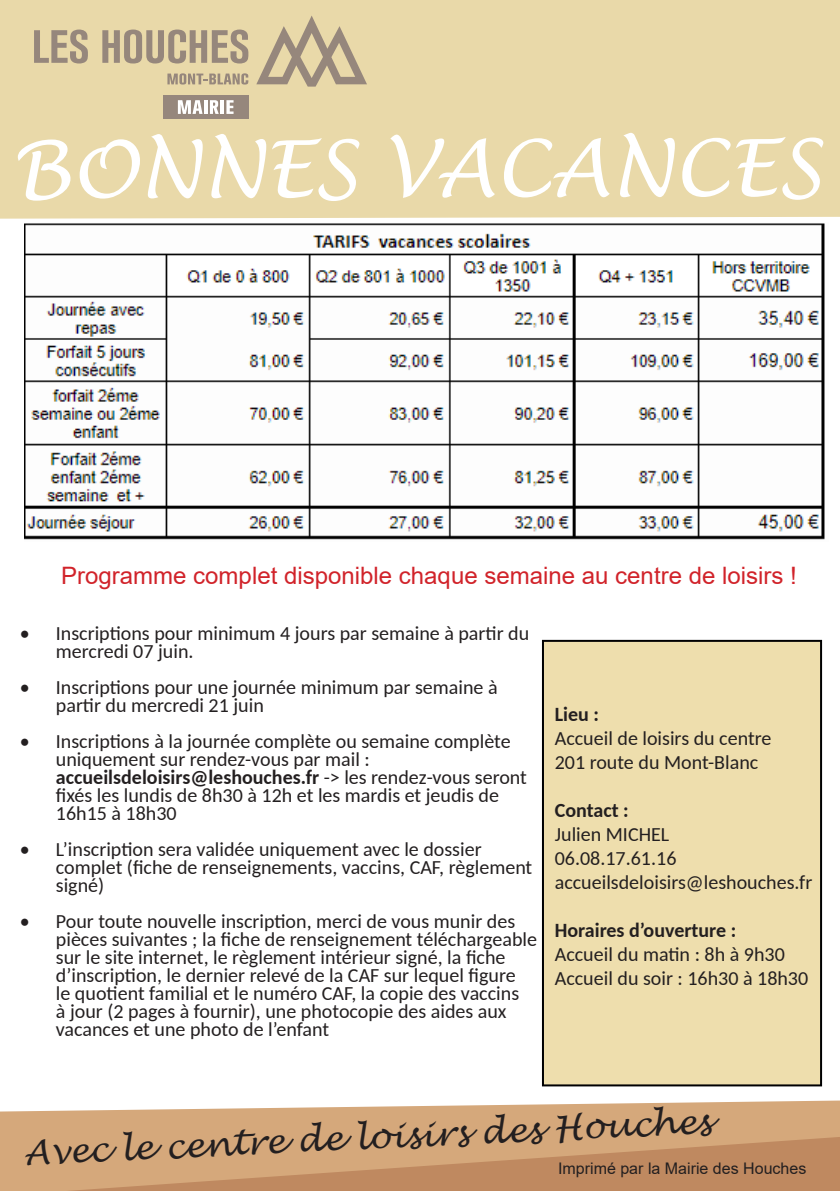
<style>
.page{position:relative;width:840px;height:1191px;background:#fff}
.page>*{position:absolute;margin:0;border:0;box-sizing:border-box;transform-origin:0 0}
.t1{font:italic 78px "Lucida Handwriting";color:#fff}
.t2{font:italic 34px "Lucida Handwriting";color:#231f20}
.t3{font:24px "Arial";color:#d1232a}
.t4{font:24px "Minion Pro";color:#231f20}
.t5{font:20px/18px "Carlito";color:#231f20}
.t6{font:700 20px "Carlito";color:#231f20}
.t7{font:20px "Calibri";color:#231f20}
.t8{font:16px "Arial";color:#231f20}
.s1{font-weight:700}
</style>
<div class="page">
<div style="left:0;top:0;width:839px;height:219px;background:#e9d9a9"></div>
<svg style="left:0;top:1100px;width:839px;height:91px;background:#dbb48e"></svg>
<img style="left:25px;top:223px;width:800px;height:317px">
<svg style="left:66px;top:1137px;width:773px;height:54px;background:#c9986d"></svg>
<div style="left:541px;top:640px;width:280px;height:446px;background:#eedead;border:2px solid #000001"></div>
<div style="left:163px;top:95px;width:85px;height:24px;background:#96877c"></div>
<svg style="left:178px;top:100px;width:24px;height:14px"></svg>
<hr style="left:204px;top:100px;width:3px;height:14px;background:#fff">
<svg style="left:210px;top:100px;width:9px;height:14px"></svg>
<hr style="left:220px;top:100px;width:4px;height:14px;background:#fff">
<svg style="left:226px;top:100px;width:7px;height:14px"></svg>
<svg style="left:256px;top:16px;width:111px;height:71px;background:#ccbc99"></svg>
<svg style="left:34px;top:30px;width:54px;height:33px;background:#bcad90"></svg>
<svg style="left:102px;top:30px;width:146px;height:33px;background:#b9aa8f"></svg>
<svg style="left:167px;top:73px;width:81px;height:12px"></svg>
<p class="t1" style="left:12px;top:122px;width:810px">BONNES VACANCES</p>
<p class="t3" style="left:61px;top:558px;width:736px">Programme complet disponible chaque semaine au centre de loisirs !</p>
<p class="t5" style="left:56px;top:623px;width:474px;text-indent:-36px">• Inscriptions pour minimum 4 jours par semaine à partir du mercredi 07 juin.</p>
<p class="t5" style="left:56px;top:677px;width:443px;text-indent:-36px">• Inscriptions pour une journée minimum par semaine à partir du mercredi 21 juin</p>
<p class="t5" style="left:56px;top:731px;width:472px;text-indent:-36px">• Inscriptions à la journée complète ou semaine complète uniquement sur rendez-vous par mail : <span class="s1">accueilsdeloisirs@leshouches.fr</span> -&gt; les rendez-vous seront fixés les lundis de 8h30 à 12h et les mardis et jeudis de 16h15 à 18h30</p>
<p class="t5" style="left:56px;top:839px;width:477px;text-indent:-36px">• L’inscription sera validée uniquement avec le dossier complet (fiche de renseignements, vaccins, CAF, règlement signé)</p>
<p class="t5" style="left:56px;top:911px;width:482px;text-indent:-36px">• Pour toute nouvelle inscription, merci de vous munir des pièces suivantes ; la fiche de renseignement téléchargeable sur le site internet, le règlement intérieur signé, la fiche d’inscription, le dernier relevé de la CAF sur lequel figure<br>le quotient familial et le numéro CAF, la copie des vaccins<br>à jour (2 pages à fournir), une photocopie des aides aux vacances et une photo de l’enfant</p>
<p class="t6" style="left:554px;top:700px;width:46px">Lieu :</p>
<p class="t5" style="left:554px;top:728px;width:218px">Accueil de loisirs du centre</p>
<p class="t5" style="left:554px;top:752px;width:205px">201 route du Mont-Blanc</p>
<p class="t6" style="left:554px;top:796px;width:75px">Contact :</p>
<p class="t5" style="left:554px;top:824px;width:116px">Julien MICHEL</p>
<p class="t5" style="left:554px;top:848px;width:123px">06.08.17.61.16</p>
<p class="t5" style="left:554px;top:872px;width:259px">accueilsdeloisirs@leshouches.fr</p>
<p class="t6" style="left:554px;top:916px;width:183px">Horaires d’ouverture :</p>
<p class="t5" style="left:554px;top:944px;width:231px">Accueil du matin : 8h à 9h30</p>
<p class="t5" style="left:554px;top:968px;width:255px">Accueil du soir : 16h30 à 18h30</p>
<p class="t2" style="left:23px;top:1134px;width:689px;rotate:-3deg">Avec le centre de loisirs des Houches</p>
<p class="t8" style="left:557px;top:1156px;width:250px">Imprimé par la Mairie des Houches</p>
<p class="t4" style="left:27px;top:1145px;width:13px">4</p>
<p class="t7" style="left:540px;top:1160px;width:286px">Imprimé par la Mairie des Houches</p>
</div>
